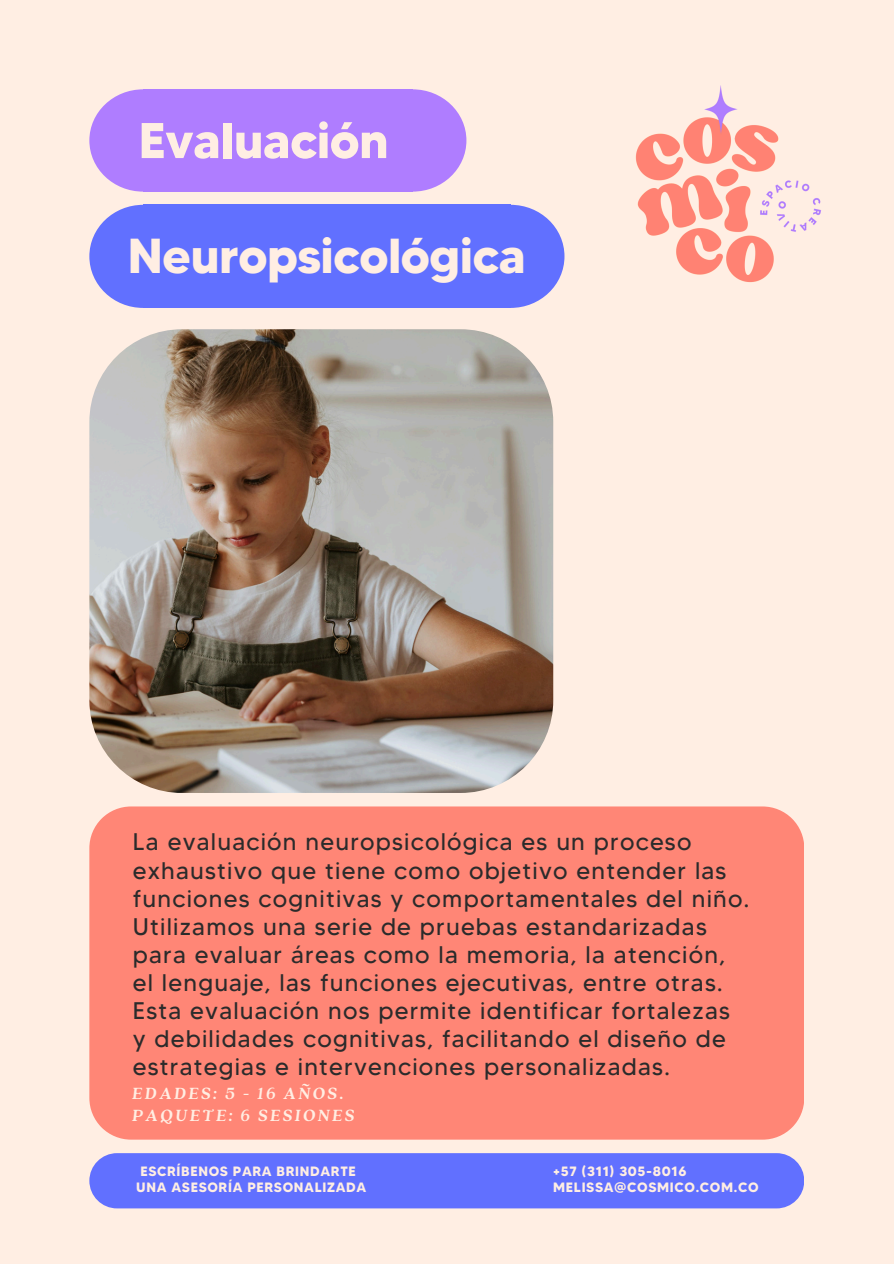
<style>
.page{position:relative;width:894px;height:1264px;background:#fff}
.page>*{position:absolute;margin:0;border:0;box-sizing:border-box;transform-origin:0 0}
.t1{font:700 50.1px "MADETOMMY";letter-spacing:-.01em;color:#ffeee3}
.t2{font:700 49.05px "MADETOMMY";letter-spacing:-.01em;color:#ffeee3}
.t3{font:24px/28.2px "MADETOMMY";letter-spacing:.05em;color:#2b2b2b}
.t4{font:italic 700 18px/21.3px "Quincy CF";letter-spacing:.13em;color:#ffeee3}
.t5{font:700 13.5px "MADETOMMY";letter-spacing:.05em;color:#ffeee3}
</style>
<div class="page">
<div style="left:0;top:0;width:893px;height:1263px;background:#ffeee3"></div>
<div style="left:89px;top:89px;width:108px;height:103px;background:#af7dff;border-radius:50%"></div>
<div style="left:358px;top:89px;width:108px;height:103px;background:#af7dff;border-radius:50%"></div>
<div style="left:143px;top:89px;width:269px;height:103px;background:#af7dff"></div>
<div style="left:89px;top:205px;width:108px;height:103px;background:#6170ff;border-radius:50%"></div>
<div style="left:456px;top:205px;width:108px;height:103px;background:#6170ff;border-radius:50%"></div>
<div style="left:143px;top:205px;width:367px;height:103px;background:#6170ff"></div>
<img style="left:89px;top:329px;width:464px;height:464px;border-radius:93px">
<div style="left:89px;top:806px;width:714px;height:333px;background:#ff8676"></div>
<img style="left:635px;top:85px;width:186px;height:198px">
<div style="left:89px;top:1153px;width:715px;height:55px;background:#6170ff;border-radius:28px"></div>
<h1 class="t1" style="left:139px;top:109px;width:252px">Evaluación</h1>
<h1 class="t2" style="left:128px;top:225px;width:399px">Neuropsicológica</h1>
<p class="t3" style="left:133px;top:827px;width:617px">La evaluación neuropsicológica es un proceso exhaustivo que tiene como objetivo entender las funciones cognitivas y comportamentales del niño.<br>Utilizamos una serie de pruebas estandarizadas para evaluar áreas como la memoria, la atención, el lenguaje, las funciones ejecutivas, entre otras.<br>Esta evaluación nos permite identificar fortalezas<br>y debilidades cognitivas, facilitando el diseño de estrategias e intervenciones personalizadas.</p>
<h2 class="t4" style="left:132px;top:1081px;width:224px">EDADES: 5 - 16 AÑOS.<br>PAQUETE: 6 SESIONES</h2>
<p class="t5" style="left:140px;top:1163px;width:217px">ESCRÍBENOS PARA BRINDARTE</p>
<p class="t5" style="left:136px;top:1178px;width:231px">UNA ASESORÍA PERSONALIZADA</p>
<p class="t5" style="left:553px;top:1163px;width:135px">+57 (311) 305-8016</p>
<p class="t5" style="left:553px;top:1178px;width:207px">MELISSA@COSMICO.COM.CO</p>
</div>
